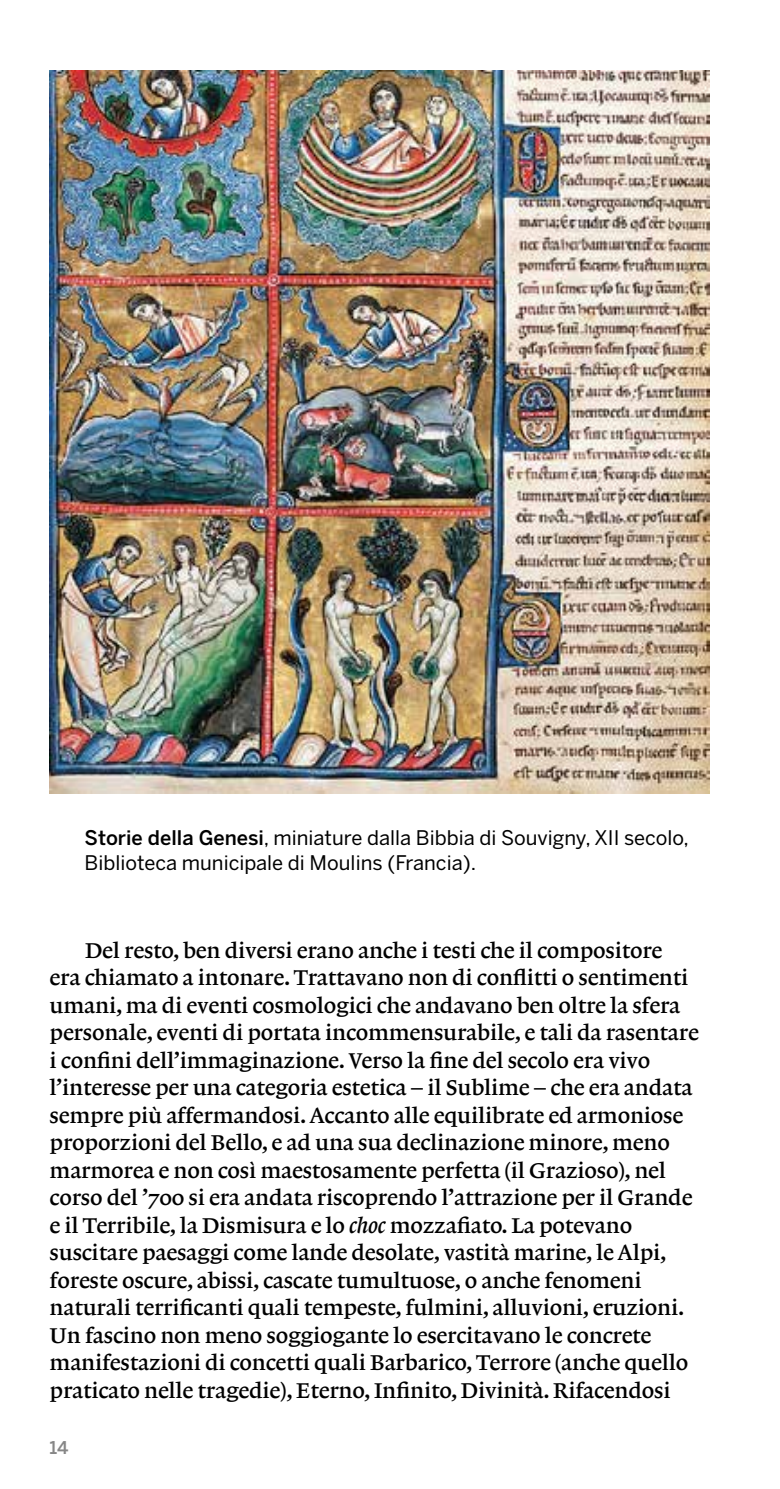
<style>
.page{position:relative;width:780px;height:1489px;background:#fff}
.page>*{position:absolute;margin:0;border:0;box-sizing:border-box;transform-origin:0 0}
.t1{font:22.5px/27.5px "Lexicon No 1 Roman B";letter-spacing:-.01em;color:#000}
.t2{font:20px/25px "Benton Sans";color:#000}
.t3{font:500 17.5px "Benton Sans";color:#878787}
.s1{font-weight:500}
.s2{font-family:"Lexicon No 1 Italic B"}
</style>
<div class="page">
<img style="left:50px;top:71px;width:659px;height:723px">
<p class="t2" style="left:85px;top:825px;width:606px"><span class="s1">Storie della Genesi</span>, miniature dalla Bibbia di Souvigny, XII secolo,<br>Biblioteca municipale di Moulins (Francia).</p>
<p class="t1" style="left:50px;top:936px;width:650px;text-indent:35px">Del resto, ben diversi erano anche i testi che il compositore era chiamato a intonare. Trattavano non di conflitti o sentimenti umani, ma di eventi cosmologici che andavano ben oltre la sfera personale, eventi di portata incommensurabile, e tali da rasentare i confini dell’immaginazione. Verso la fine del secolo era vivo l’interesse per una categoria estetica – il Sublime – che era andata sempre più affermandosi. Accanto alle equilibrate ed armoniose proporzioni del Bello, e ad una sua declinazione minore, meno marmorea e non così maestosamente perfetta (il Grazioso), nel corso del ’700 si era andata riscoprendo l’attrazione per il Grande e il Terribile, la Dismisura e lo <span class="s2">choc</span> mozzafiato. La potevano suscitare paesaggi come lande desolate, vastità marine, le Alpi, foreste oscure, abissi, cascate tumultuose, o anche fenomeni naturali terrificanti quali tempeste, fulmini, alluvioni, eruzioni.<br>Un fascino non meno soggiogante lo esercitavano le concrete manifestazioni di concetti quali Barbarico, Terrore (anche quello praticato nelle tragedie), Eterno, Infinito, Divinità. Rifacendosi</p>
<p class="t3" style="left:50px;top:1436px;width:20px">14</p>
</div>
